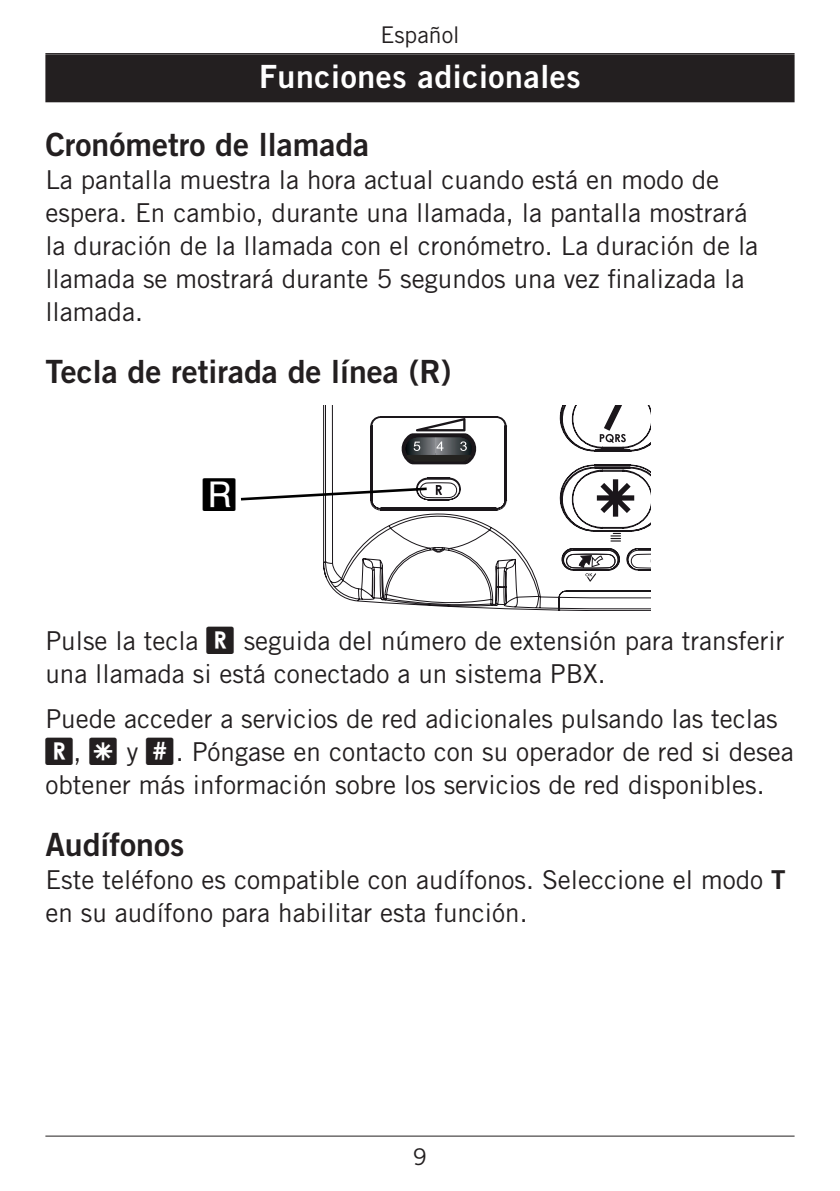
<style>
.page{position:relative;width:840px;height:1191px;background:#fff}
.page>*{position:absolute;margin:0;border:0;box-sizing:border-box;transform-origin:0 0}
._120_EASY_heading_2{font:32px "Trade Gothic Bold Two";color:#231f20}
._110_EASY_heading_1{font:32px "Trade Gothic Bold Two";letter-spacing:.02em;color:#fff}
.t1{font:31.2px "Playbill";color:#000}
._010_EASY_body{font:26px/33px "Trade Gothic";color:#231f20}
.t2{font:23px "Trade Gothic";color:#231f20}
.s1{font-family:"Doro Keypad"}
.s2{font-family:"Trade Gothic Bold Two"}
</style>
<div class="page">
<hr style="left:45px;top:1135px;width:749px;height:1px;background:#231f20">
<hr style="left:45px;top:53px;width:749px;height:1px;background:#231f20">
<div style="left:45px;top:54px;width:749px;height:48px;background:#231f20"></div>
<svg style="left:323px;top:405px;width:326px;height:206px"></svg>
<svg style="left:599px;top:405px;width:26px;height:37px"></svg>
<svg style="left:596px;top:479px;width:38px;height:37px"></svg>
<svg style="left:398px;top:418px;width:79px;height:47px"></svg>
<svg style="left:435px;top:485px;width:7px;height:10px"></svg>
<svg style="left:610px;top:533px;width:10px;height:8px"></svg>
<svg style="left:560px;top:548px;width:89px;height:33px"></svg>
<svg style="left:240px;top:486px;width:189px;height:16px"></svg>
<p class="t2" style="left:380px;top:21px;width:81px">Español</p>
<p class="_110_EASY_heading_1" style="left:259px;top:57px;width:323px">Funciones adicionales</p>
<p class="_120_EASY_heading_2" style="left:45px;top:125px;width:325px">Cronómetro de llamada</p>
<p class="_010_EASY_body" style="left:45px;top:163px;width:714px">La pantalla muestra la hora actual cuando está en modo de espera. En cambio, durante una llamada, la pantalla mostrará la duración de la llamada con el cronómetro. La duración de la llamada se mostrará durante 5 segundos una vez finalizada la llamada.</p>
<p class="_120_EASY_heading_2" style="left:45px;top:352px;width:407px">Tecla de retirada de línea (R)</p>
<p class="t1" style="left:203px;top:478px;width:36px">R</p>
<p class="_010_EASY_body" style="left:45px;top:624px;width:740px">Pulse la tecla <span class="s1">R</span> seguida del número de extensión para transferir una llamada si está conectado a un sistema PBX.</p>
<p class="_010_EASY_body" style="left:45px;top:701px;width:749px">Puede acceder a servicios de red adicionales pulsando las teclas<br><span class="s1">R</span>, <span class="s1">*</span> y <span class="s1">#</span>. Póngase en contacto con su operador de red si desea obtener más información sobre los servicios de red disponibles.</p>
<p class="_120_EASY_heading_2" style="left:45px;top:824px;width:140px">Audífonos</p>
<p class="_010_EASY_body" style="left:45px;top:862px;width:741px">Este teléfono es compatible con audífonos. Seleccione el modo <span class="s2">T </span>en su audífono para habilitar esta función.</p>
<p class="t2" style="left:413px;top:1142px;width:16px">9</p>
</div>
